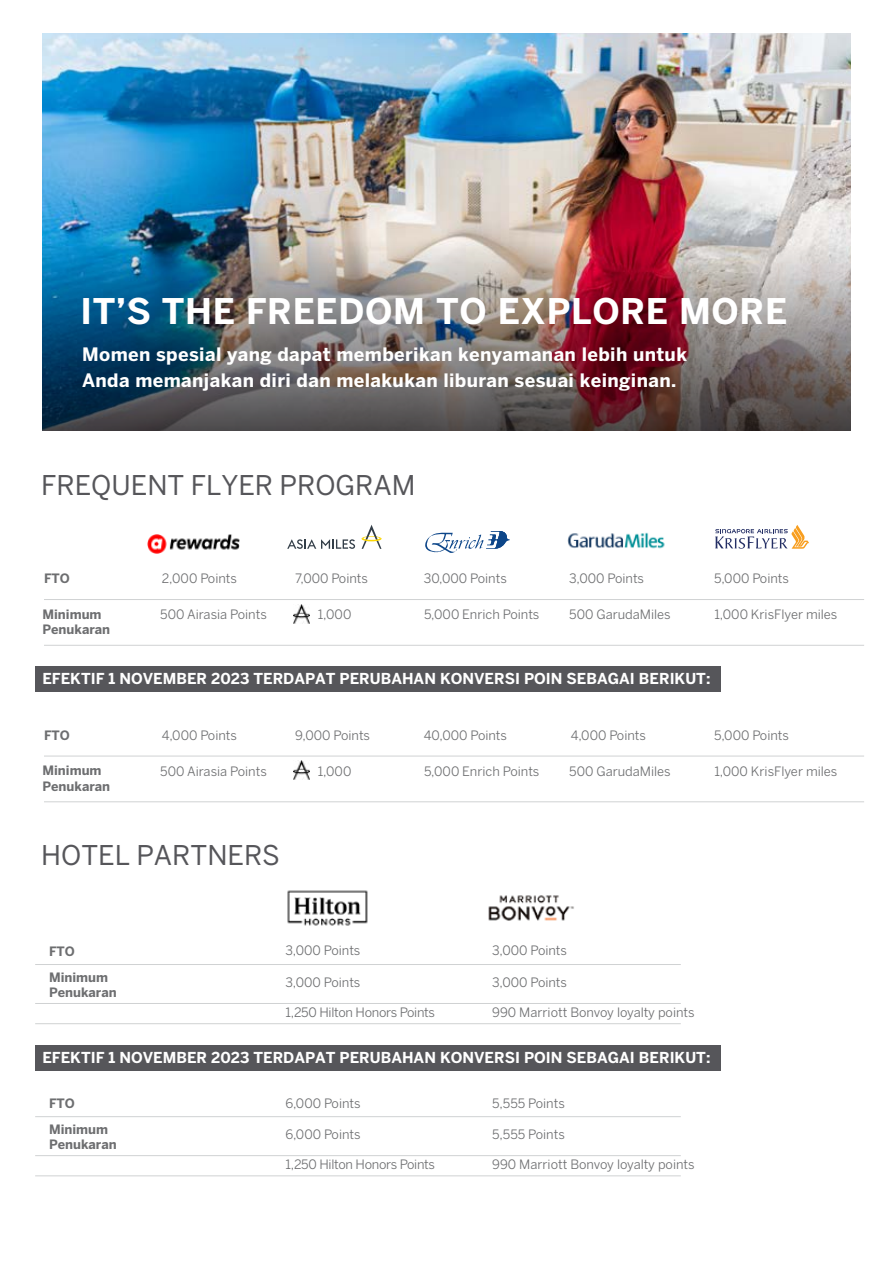
<style>
.page{position:relative;width:893px;height:1263px;background:#fff}
.page>*{position:absolute;margin:0;border:0;box-sizing:border-box;transform-origin:0 0}
.t1{font:700 35.1px "Benton Sans";letter-spacing:.02em;color:#fff}
.t2{font:27px "Benton Sans";color:#56565a}
.t3{font:700 18.3px/25.3px "Benton Sans";letter-spacing:.02em;color:#fff}
.t4{font:700 15px "Benton Sans";color:#fff}
.t5{font:12.9px "Benton Sans";color:#6d6e70}
.t6{font:700 12.9px/25.8px "Benton Sans";color:#6d6e70}
.t7{font:12.9px "Benton Sans";letter-spacing:-.02em;color:#6d6e70}
</style>
<div class="page">
<img style="left:43px;top:33px;width:807px;height:179px">
<img style="left:43px;top:212px;width:807px;height:219px">
<hr style="left:35px;top:1175px;width:646px;height:1px;background:#d0d2d3">
<hr style="left:35px;top:1116px;width:646px;height:1px;background:#d0d2d3">
<hr style="left:35px;top:1155px;width:646px;height:1px;background:#d0d2d3">
<img style="left:488px;top:895px;width:86px;height:26px">
<hr style="left:35px;top:1023px;width:646px;height:1px;background:#d0d2d3">
<hr style="left:35px;top:964px;width:646px;height:1px;background:#d0d2d3">
<hr style="left:35px;top:1003px;width:646px;height:1px;background:#d0d2d3">
<img style="left:287px;top:890px;width:81px;height:36px">
<div style="left:35px;top:1045px;width:686px;height:25px;background:#56565a"></div>
<img style="left:294px;top:604px;width:15px;height:19px">
<hr style="left:44px;top:599px;width:820px;height:1px;background:#d0d2d3">
<hr style="left:44px;top:645px;width:820px;height:1px;background:#d0d2d3">
<img style="left:567px;top:532px;width:98px;height:17px">
<img style="left:148px;top:535px;width:91px;height:19px">
<svg style="left:715px;top:525px;width:94px;height:24px"></svg>
<svg style="left:425px;top:532px;width:85px;height:21px"></svg>
<svg style="left:488px;top:531px;width:22px;height:9px"></svg>
<svg style="left:287px;top:539px;width:68px;height:10px"></svg>
<svg style="left:362px;top:525px;width:19px;height:24px"></svg>
<div style="left:35px;top:666px;width:686px;height:25px;background:#56565a"></div>
<hr style="left:44px;top:756px;width:820px;height:1px;background:#d0d2d3">
<hr style="left:44px;top:801px;width:820px;height:1px;background:#d0d2d3">
<img style="left:294px;top:760px;width:15px;height:20px">
<h1 class="t1" style="left:80px;top:290px;width:708px">IT’S THE FREEDOM TO EXPLORE MORE</h1>
<h3 class="t3" style="left:82px;top:342px;width:606px">Momen spesial yang dapat memberikan kenyamanan lebih untuk<br>Anda memanjakan diri dan melakukan liburan sesuai keinginan.</h3>
<h2 class="t2" style="left:41px;top:469px;width:376px">FREQUENT FLYER PROGRAM</h2>
<p class="t5" style="left:162px;top:571px;width:77px">2,000 Points</p>
<p class="t5" style="left:569px;top:571px;width:76px">3,000 Points</p>
<p class="t5" style="left:424px;top:571px;width:85px">30,000 Points</p>
<p class="t5" style="left:714px;top:571px;width:76px">5,000 Points</p>
<p class="t5" style="left:424px;top:607px;width:117px">5,000 Enrich Points</p>
<p class="t5" style="left:569px;top:607px;width:103px">500 GarudaMiles</p>
<p class="t5" style="left:295px;top:571px;width:74px">7,000 Points</p>
<p class="t6" style="left:44px;top:565px;width:27px">FTO</p>
<p class="t6" style="left:42px;top:606px;width:69px;line-height:15.5px">Minimum<br>Penukaran</p>
<p class="t5" style="left:160px;top:607px;width:108px">500 Airasia Points</p>
<p class="t5" style="left:318px;top:607px;width:35px">1,000</p>
<p class="t5" style="left:714px;top:607px;width:124px">1,000 KrisFlyer miles</p>
<p class="t4" style="left:43px;top:670px;width:669px">EFEKTIF 1 NOVEMBER 2023 TERDAPAT PERUBAHAN KONVERSI POIN SEBAGAI BERIKUT:</p>
<p class="t6" style="left:44px;top:722px;width:27px">FTO</p>
<p class="t6" style="left:42px;top:763px;width:69px;line-height:15.5px">Minimum<br>Penukaran</p>
<p class="t5" style="left:162px;top:727px;width:77px">4,000 Points</p>
<p class="t5" style="left:295px;top:727px;width:76px">9,000 Points</p>
<p class="t5" style="left:571px;top:727px;width:77px">4,000 Points</p>
<p class="t5" style="left:424px;top:727px;width:85px">40,000 Points</p>
<p class="t5" style="left:714px;top:727px;width:76px">5,000 Points</p>
<p class="t5" style="left:160px;top:763px;width:108px">500 Airasia Points</p>
<p class="t5" style="left:318px;top:763px;width:35px">1,000</p>
<p class="t5" style="left:424px;top:763px;width:117px">5,000 Enrich Points</p>
<p class="t5" style="left:569px;top:763px;width:103px">500 GarudaMiles</p>
<p class="t5" style="left:714px;top:763px;width:124px">1,000 KrisFlyer miles</p>
<h2 class="t2" style="left:41px;top:839px;width:240px">HOTEL PARTNERS</h2>
<p class="t6" style="left:49px;top:938px;width:61px">FTO<br>Minimum</p>
<p class="t6" style="left:49px;top:979px;width:69px">Penukaran</p>
<p class="t5" style="left:286px;top:943px;width:76px">3,000 Points</p>
<p class="t5" style="left:286px;top:974px;width:76px">3,000 Points</p>
<p class="t5" style="left:492px;top:943px;width:76px">3,000 Points</p>
<p class="t5" style="left:492px;top:974px;width:76px">3,000 Points</p>
<p class="t7" style="left:286px;top:1005px;width:151px">1,250 Hilton Honors Points</p>
<p class="t5" style="left:492px;top:1005px;width:204px">990 Marriott Bonvoy loyalty points</p>
<p class="t4" style="left:43px;top:1048px;width:669px">EFEKTIF 1 NOVEMBER 2023 TERDAPAT PERUBAHAN KONVERSI POIN SEBAGAI BERIKUT:</p>
<p class="t6" style="left:49px;top:1090px;width:61px">FTO<br>Minimum</p>
<p class="t6" style="left:49px;top:1132px;width:69px">Penukaran</p>
<p class="t5" style="left:286px;top:1095px;width:77px">6,000 Points</p>
<p class="t5" style="left:286px;top:1126px;width:77px">6,000 Points</p>
<p class="t7" style="left:286px;top:1157px;width:151px">1,250 Hilton Honors Points</p>
<p class="t5" style="left:492px;top:1095px;width:74px">5,555 Points</p>
<p class="t5" style="left:492px;top:1126px;width:74px">5,555 Points</p>
<p class="t5" style="left:492px;top:1157px;width:204px">990 Marriott Bonvoy loyalty points</p>
</div>
